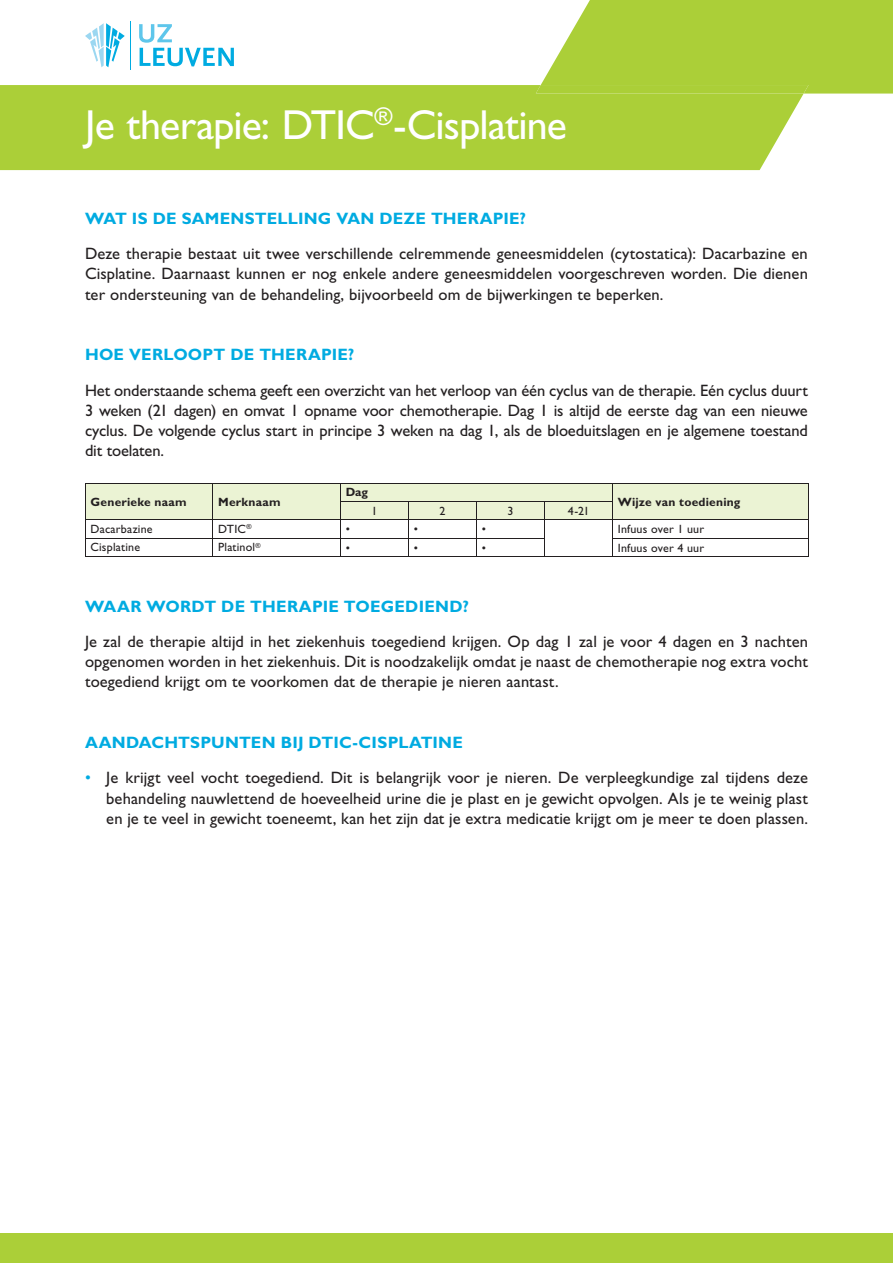
<style>
.page{position:relative;width:893px;height:1263px;background:#fff}
.page>*{position:absolute;margin:0;border:0;box-sizing:border-box;transform-origin:0 0}
.t1{font:42px "Gill Sans Std";letter-spacing:-.02em;color:#fff}
.t2{font:16.5px/20.2px "Gill Sans Std";letter-spacing:.005em;color:#231f20;text-align:justify}
.t3{font:700 16.5px "Gill Sans Std";letter-spacing:.01em;color:#00abe1}
.t4{font:12px "Gill Sans Std";letter-spacing:.015em;color:#231f20}
.t5{font:700 12px "Gill Sans Std";letter-spacing:.02em;color:#231f20}
.s1{color:#00abe1}
</style>
<div class="page">
<div style="left:0;top:85px;width:804px;height:85px;background:#abcf38"></div>
<svg style="left:536px;top:0;width:357px;height:94px;background:#b1d247"></svg>
<div style="left:0;top:1233px;width:893px;height:30px;background:#abcf38"></div>
<hr style="left:130px;top:21px;width:1px;height:48px;background:#00abe1">
<svg style="left:139px;top:24px;width:95px;height:42px"></svg>
<svg style="left:85px;top:23px;width:40px;height:44px"></svg>
<svg style="left:85px;top:483px;width:724px;height:73px"></svg>
<hr style="left:85px;top:556px;width:128px;height:1px;background:#231f20">
<hr style="left:213px;top:556px;width:128px;height:1px;background:#231f20">
<hr style="left:341px;top:556px;width:68px;height:1px;background:#231f20">
<hr style="left:409px;top:556px;width:68px;height:1px;background:#231f20">
<hr style="left:477px;top:556px;width:68px;height:1px;background:#231f20">
<hr style="left:545px;top:556px;width:68px;height:1px;background:#231f20">
<hr style="left:613px;top:556px;width:196px;height:1px;background:#231f20">
<h1 class="t1" style="left:85px;top:100px;width:483px">Je therapie: DTIC<sup>®</sup>-Cisplatine</h1>
<p class="t3" style="left:85px;top:209px;width:443px">WAT IS DE SAMENSTELLING VAN DEZE THERAPIE?</p>
<p class="t2" style="left:85px;top:244px;width:724px">Deze therapie bestaat uit twee verschillende celremmende geneesmiddelen (cytostatica): Dacarbazine en Cisplatine. Daarnaast kunnen er nog enkele andere geneesmiddelen voorgeschreven worden. Die dienen ter ondersteuning van de behandeling, bijvoorbeeld om de bijwerkingen te beperken.</p>
<p class="t3" style="left:85px;top:345px;width:271px">HOE VERLOOPT DE THERAPIE?</p>
<p class="t2" style="left:85px;top:380px;width:724px">Het onderstaande schema geeft een overzicht van het verloop van één cyclus van de therapie. Eén cyclus duurt 3 weken (21 dagen) en omvat 1 opname voor chemotherapie. Dag 1 is altijd de eerste dag van een nieuwe cyclus. De volgende cyclus start in principe 3 weken na dag 1, als de bloeduitslagen en je algemene toestand dit toelaten.</p>
<p class="t5" style="left:91px;top:494px;width:98px">Generieke naam</p>
<p class="t5" style="left:218px;top:494px;width:64px">Merknaam</p>
<p class="t5" style="left:346px;top:485px;width:24px">Dag</p>
<p class="t4" style="left:372px;top:504px;width:7px">1</p>
<p class="t4" style="left:440px;top:504px;width:7px">2</p>
<p class="t4" style="left:508px;top:504px;width:7px">3</p>
<p class="t4" style="left:568px;top:504px;width:23px">4-21</p>
<p class="t5" style="left:618px;top:494px;width:124px">Wijze van toediening</p>
<p class="t4" style="left:91px;top:522px;width:64px">Dacarbazine</p>
<p class="t4" style="left:218px;top:522px;width:35px">DTIC<sup>®</sup></p>
<p class="t4" style="left:346px;top:522px;width:6px">•</p>
<p class="t4" style="left:414px;top:522px;width:6px">•</p>
<p class="t4" style="left:482px;top:522px;width:6px">•</p>
<p class="t4" style="left:618px;top:522px;width:88px">Infuus over 1 uur</p>
<p class="t4" style="left:91px;top:540px;width:51px">Cisplatine</p>
<p class="t4" style="left:218px;top:540px;width:44px">Platinol<sup>®</sup></p>
<p class="t4" style="left:346px;top:540px;width:6px">•</p>
<p class="t4" style="left:414px;top:540px;width:6px">•</p>
<p class="t4" style="left:482px;top:540px;width:6px">•</p>
<p class="t4" style="left:618px;top:540px;width:88px">Infuus over 4 uur</p>
<p class="t3" style="left:85px;top:596px;width:385px">WAAR WORDT DE THERAPIE TOEGEDIEND?</p>
<p class="t2" style="left:85px;top:631px;width:724px">Je zal de therapie altijd in het ziekenhuis toegediend krijgen. Op dag 1 zal je voor 4 dagen en 3 nachten opgenomen worden in het ziekenhuis. Dit is noodzakelijk omdat je naast de chemotherapie nog extra vocht toegediend krijgt om te voorkomen dat de therapie je nieren aantast.</p>
<p class="t3" style="left:85px;top:733px;width:379px">AANDACHTSPUNTEN BIJ DTIC-CISPLATINE</p>
<p class="t2" style="left:106px;top:768px;width:703px;text-indent:-21px"><span class="s1">•</span> Je krijgt veel vocht toegediend. Dit is belangrijk voor je nieren. De verpleegkundige zal tijdens deze behandeling nauwlettend de hoeveelheid urine die je plast en je gewicht opvolgen. Als je te weinig plast en je te veel in gewicht toeneemt, kan het zijn dat je extra medicatie krijgt om je meer te doen plassen.</p>
</div>
